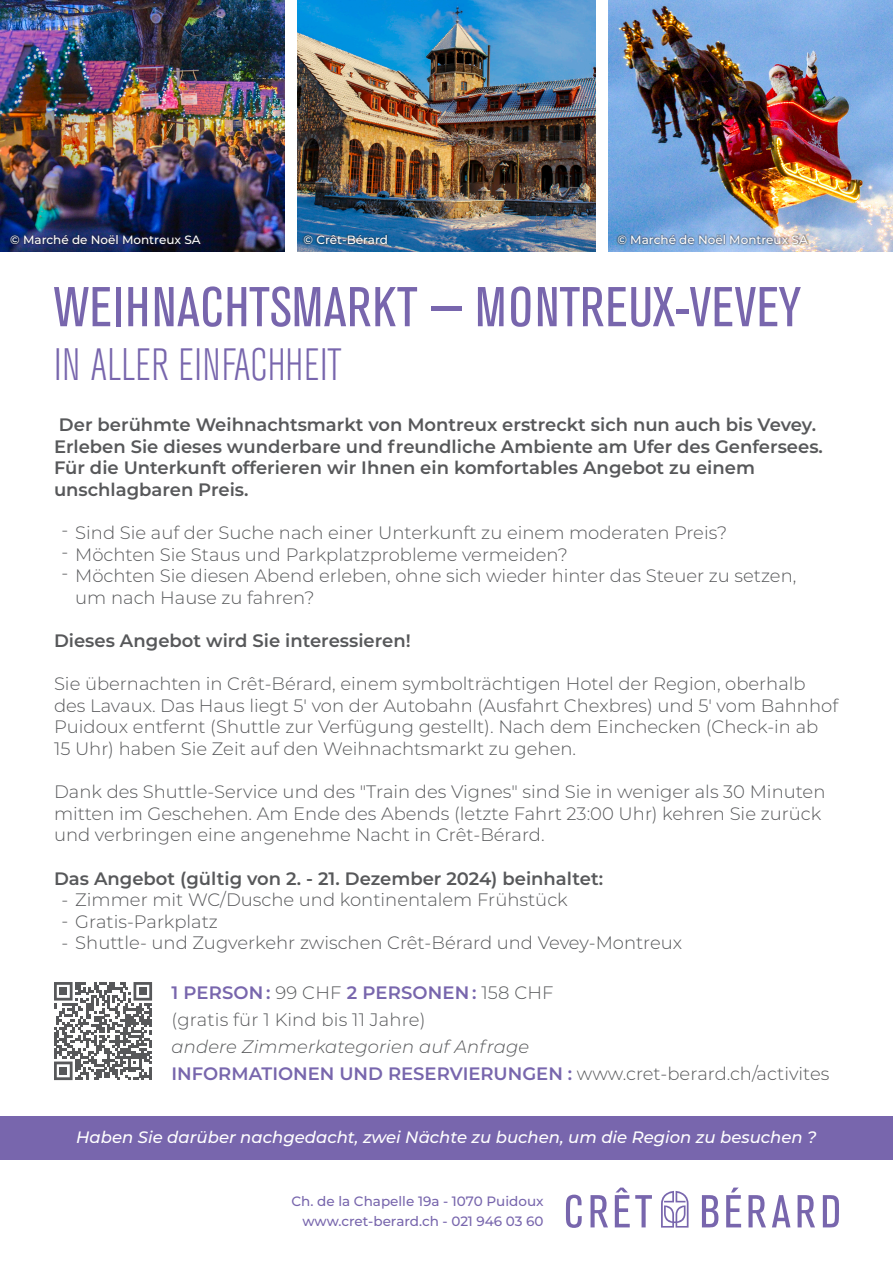
<style>
.page{position:relative;width:893px;height:1263px;background:#fff}
.page>*{position:absolute;margin:0;border:0;box-sizing:border-box;transform-origin:0 0}
.t1{font:55.5px "Akzidenz Grot Con BQ";letter-spacing:.02em;color:#7866ad}
.t2{font:300 45px "Akzidenz Grot Con BQ";letter-spacing:.01em;color:#7866ad}
.t3{font:300 18px/21.6px "Montserrat";color:#57585a}
.t4{font:600 18px/21.6px "Montserrat";color:#57585a}
.t5{font:600 18px "Montserrat";color:#7866ad}
.t6{font:italic 300 18px "Montserrat";letter-spacing:.01em;color:#57585a}
.t7{font:italic 500 16.5px "Montserrat";color:#fff}
.t8{font:500 13.5px/20.2px "Montserrat";color:#7866ad;text-align:right}
.t9{font:500 12px "Montserrat";color:#fff}
.s1{font-size:60px}
.s2{font-weight:300;color:#57585a}
</style>
<div class="page">
<div style="left:0;top:1116px;width:893px;height:43px;background:#7866ad"></div>
<svg style="left:661px;top:1191px;width:27px;height:36px"></svg>
<svg style="left:566px;top:1194px;width:16px;height:34px"></svg>
<svg style="left:590px;top:1195px;width:18px;height:32px"></svg>
<svg style="left:615px;top:1187px;width:37px;height:40px"></svg>
<svg style="left:702px;top:1195px;width:16px;height:32px"></svg>
<svg style="left:726px;top:1187px;width:15px;height:40px"></svg>
<svg style="left:748px;top:1195px;width:18px;height:32px"></svg>
<svg style="left:772px;top:1195px;width:18px;height:32px"></svg>
<svg style="left:798px;top:1195px;width:17px;height:32px"></svg>
<svg style="left:823px;top:1195px;width:16px;height:32px"></svg>
<svg style="left:54px;top:982px;width:98px;height:98px"></svg>
<div style="left:59px;top:987px;width:8px;height:8px;background:#57585a"></div>
<div style="left:139px;top:987px;width:8px;height:8px;background:#57585a"></div>
<div style="left:59px;top:1067px;width:8px;height:8px;background:#57585a"></div>
<img style="left:608px;top:0;width:285px;height:252px">
<img style="left:298px;top:0;width:297px;height:252px">
<img style="left:0;top:0;width:285px;height:252px">
<div style="left:302px;top:233px;width:87px;height:13px;background:#231f20;opacity:.5"></div>
<div style="left:9px;top:233px;width:193px;height:13px;background:#231f20;opacity:.5"></div>
<div style="left:616px;top:233px;width:194px;height:13px;background:#231f20;opacity:.5"></div>
<p class="t9" style="left:10px;top:231px;width:192px">© Marché de Noël Montreux SA</p>
<p class="t9" style="left:304px;top:231px;width:86px">© Crêt-Bérard</p>
<p class="t9" style="left:617px;top:231px;width:192px">© Marché de Noël Montreux SA</p>
<p class="t1" style="left:54px;top:276px;width:748px">WEIHNACHTSMARKT <span class="s1">—</span> MONTREUX-VEVEY</p>
<p class="t2" style="left:54px;top:340px;width:289px">IN ALLER EINFACHHEIT</p>
<p class="t4" style="left:59px;top:413px;width:759px">Der berühmte Weihnachtsmarkt von Montreux erstreckt sich nun auch bis Vevey.</p>
<p class="t4" style="left:54px;top:435px;width:770px">Erleben Sie dieses wunderbare und freundliche Ambiente am Ufer des Genfersees.</p>
<p class="t4" style="left:54px;top:456px;width:702px">Für die Unterkunft offerieren wir Ihnen ein komfortables Angebot zu einem unschlagbaren Preis.</p>
<p class="t3" style="left:75px;top:521px;width:653px">Sind Sie auf der Suche nach einer Unterkunft zu einem moderaten Preis?</p>
<p class="t3" style="left:75px;top:543px;width:494px">Möchten Sie Staus und Parkplatzprobleme vermeiden?</p>
<p class="t3" style="left:75px;top:564px;width:723px">Möchten Sie diesen Abend erleben, ohne sich wieder hinter das Steuer zu setzen,</p>
<p class="t3" style="left:75px;top:586px;width:241px">um nach Hause zu fahren?</p>
<p class="t4" style="left:54px;top:629px;width:358px">Dieses Angebot wird Sie interessieren!</p>
<p class="t3" style="left:54px;top:672px;width:786px">Sie übernachten in Crêt-Bérard, einem symbolträchtigen Hotel der Region, oberhalb des Lavaux. Das Haus liegt 5' von der Autobahn (Ausfahrt Chexbres) und 5' vom Bahnhof Puidoux entfernt (Shuttle zur Verfügung gestellt). Nach dem Einchecken (Check-in ab 15 Uhr) haben Sie Zeit auf den Weihnachtsmarkt zu gehen.</p>
<p class="t3" style="left:54px;top:780px;width:773px">Dank des Shuttle-Service und des "Train des Vignes" sind Sie in weniger als 30 Minuten mitten im Geschehen. Am Ende des Abends (letzte Fahrt 23:00 Uhr) kehren Sie zurück und verbringen eine angenehme Nacht in Crêt-Bérard.</p>
<p class="t4" style="left:54px;top:867px;width:551px">Das Angebot (gültig von 2. - 21. Dezember 2024) beinhaltet:</p>
<p class="t3" style="left:61px;top:888px;width:508px">- Zimmer mit WC/Dusche und kontinentalem Frühstück</p>
<p class="t3" style="left:61px;top:910px;width:158px">- Gratis-Parkplatz</p>
<p class="t3" style="left:61px;top:932px;width:622px">- Shuttle- und Zugverkehr zwischen Crêt-Bérard und Vevey-Montreux</p>
<p class="t3" style="left:61px;top:518px;width:8px">-</p>
<p class="t3" style="left:61px;top:540px;width:8px">-</p>
<p class="t3" style="left:61px;top:562px;width:8px">-</p>
<p class="t5" style="left:171px;top:980px;width:384px">1 PERSON : <span class="s2">99 CHF</span> 2 PERSONEN : <span class="s2">158 CHF</span></p>
<p class="t3" style="left:171px;top:1008px;width:255px">(gratis für 1 Kind bis 11 Jahre)</p>
<p class="t6" style="left:171px;top:1034px;width:359px">andere Zimmerkategorien auf Anfrage</p>
<p class="t5" style="left:171px;top:1061px;width:659px">INFORMATIONEN UND RESERVIERUNGEN : <span class="s2">www.cret-berard.ch/activites</span></p>
<p class="t7" style="left:76px;top:1125px;width:742px">Haben Sie darüber nachgedacht, zwei Nächte zu buchen, um die Region zu besuchen ?</p>
<p class="t8" style="left:291px;top:1190px;width:254px">Ch. de la Chapelle 19a - 1070 Puidoux www.cret-berard.ch - 021 946 03 60</p>
</div>
